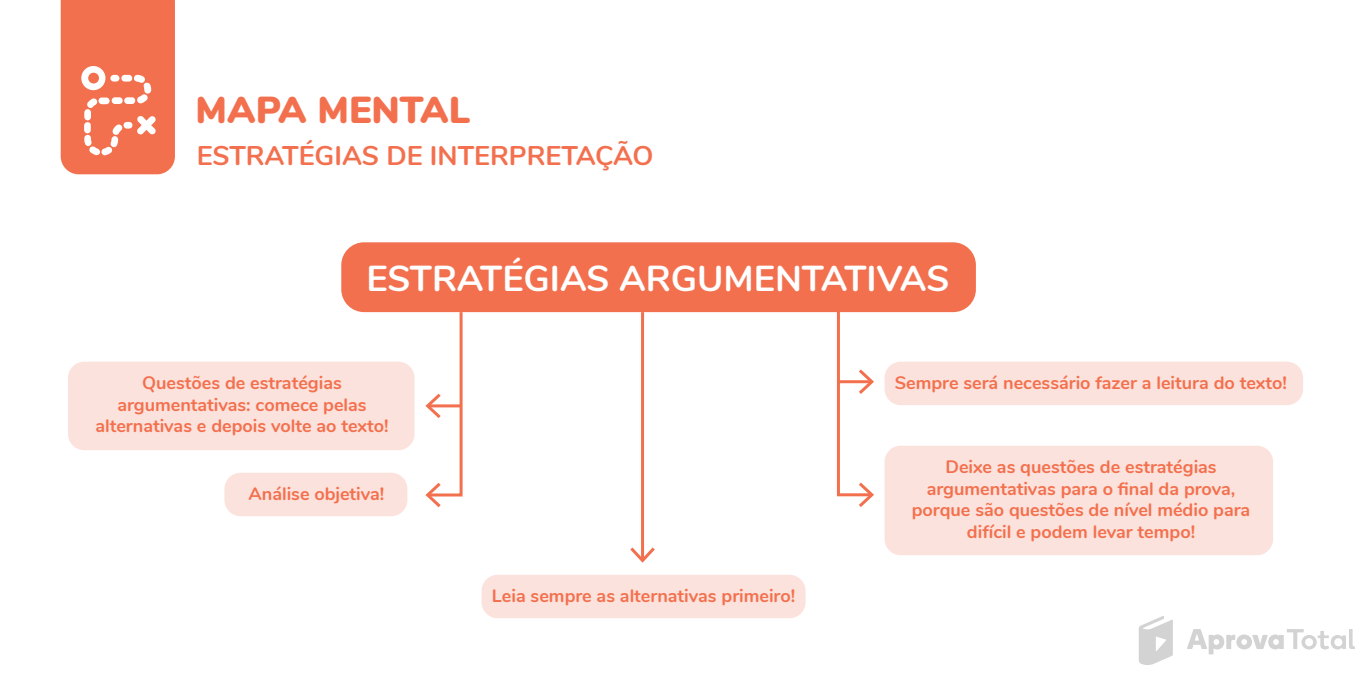
<style>
.page{position:relative;width:1368px;height:676px;background:#fff}
.page>*{position:absolute;margin:0;border:0;box-sizing:border-box;transform-origin:0 0}
.t1{font:900 37.5px "Nunito";color:#f3704e}
.t2{font:700 36px "Nunito";color:#fff}
.t3{font:700 27px "Nunito";color:#f3704e}
.t4{font:700 18px/21.6px "Nunito";color:#f3704e;text-align:center}
</style>
<div class="page">
<svg style="left:61px;top:0;width:114px;height:174px;background:#f47c5e"></svg>
<div style="left:341px;top:242px;width:635px;height:70px;background:#f3704e;border-radius:23px"></div>
<div style="left:224px;top:473px;width:183px;height:43px;background:#fce2dc;border-radius:16px"></div>
<div style="left:884px;top:446px;width:389px;height:109px;background:#fce2dc;border-radius:16px"></div>
<div style="left:481px;top:575px;width:324px;height:43px;background:#fce2dc;border-radius:16px"></div>
<div style="left:68px;top:362px;width:346px;height:88px;background:#fce2dc;border-radius:16px"></div>
<div style="left:884px;top:362px;width:419px;height:43px;background:#fce2dc;border-radius:16px"></div>
<svg style="left:1187px;top:629px;width:168px;height:25px"></svg>
<svg style="left:1138px;top:616px;width:35px;height:49px"></svg>
<svg style="left:425px;top:312px;width:39px;height:195px"></svg>
<svg style="left:835px;top:312px;width:39px;height:195px"></svg>
<hr style="left:641px;top:312px;width:3px;height:247px;background:#f3704e">
<svg style="left:630px;top:547px;width:25px;height:16px"></svg>
<h1 class="t1" style="left:196px;top:82px;width:276px">MAPA MENTAL</h1>
<h3 class="t3" style="left:197px;top:136px;width:458px">ESTRATÉGIAS DE INTERPRETAÇÃO</h3>
<h2 class="t2" style="left:367px;top:252px;width:584px">ESTRATÉGIAS ARGUMENTATIVAS</h2>
<p class="t4" style="left:95px;top:371px;width:295px">Questões de estratégias argumentativas: comece pelas alternativas e depois volte ao texto!</p>
<p class="t4" style="left:895px;top:371px;width:394px">Sempre será necessário fazer a leitura do texto!</p>
<p class="t4" style="left:248px;top:482px;width:137px">Análise objetiva!</p>
<p class="t4" style="left:492px;top:584px;width:305px">Leia sempre as alternativas primeiro!</p>
<p class="t4" style="left:912px;top:455px;width:340px">Deixe as questões de estratégias argumentativas para o final da prova, porque são questões de nível médio para difícil e podem levar tempo!</p>
</div>
